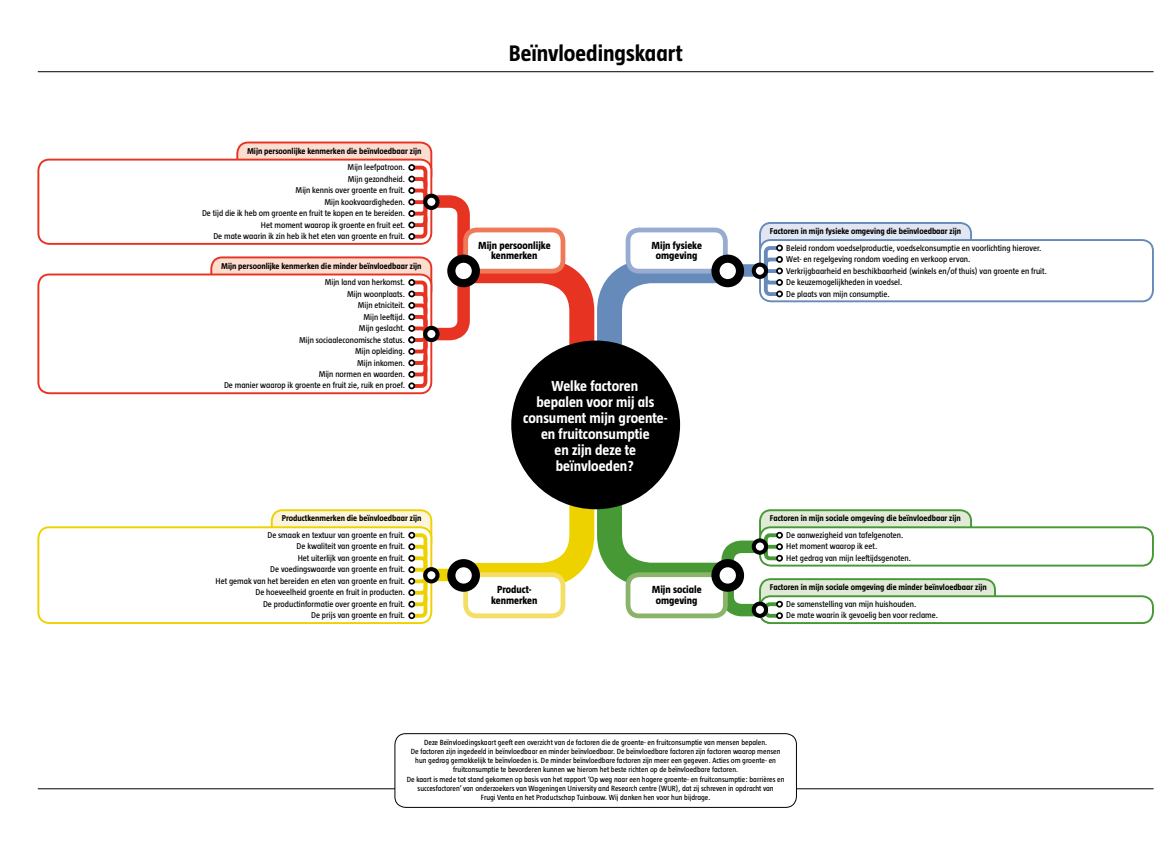
<style>
.page{position:relative;width:1163px;height:842px;background:#fff}
.page>*{position:absolute;margin:0;border:0;box-sizing:border-box;transform-origin:0 0}
.t1{font:700 23px "Tazzer";color:#000}
.t2{font:700 14.9px/15.8px "Tazzer";color:#fff;text-align:center}
.t3{font:800 10.6px/10.6px "Tazzer";color:#000;text-align:center}
.t4{font:8.6px/11.5px "Tazzer";color:#000;text-align:right}
.t5{font:700 8.6px "Tazzer";color:#000}
.t6{font:7.7px/9.2px "Tazzer";color:#000;text-align:center}
</style>
<div class="page">
<svg style="left:606px;top:246px;width:137px;height:104px"></svg>
<svg style="left:476px;top:246px;width:130px;height:104px"></svg>
<div style="left:727px;top:264px;width:131px;height:13px;background:#668aba"></div>
<svg style="left:606px;top:350px;width:109px;height:232px"></svg>
<svg style="left:438px;top:350px;width:168px;height:250px"></svg>
<div style="left:237px;top:142px;width:194px;height:44px;background:#fcddd0;border-radius:11px"></div>
<div style="left:236px;top:142px;width:196px;height:45px;border:2px solid #e63322;border-radius:11px"></div>
<div style="left:272px;top:510px;width:159px;height:44px;background:#fcf5d9;border-radius:11px"></div>
<div style="left:271px;top:509px;width:161px;height:46px;border:2px solid #eed200;border-radius:11px"></div>
<div style="left:38px;top:160px;width:393px;height:84px;background:#fff;border-radius:11px"></div>
<div style="left:37px;top:159px;width:395px;height:86px;border:2px solid #e63322;border-radius:11px"></div>
<div style="left:38px;top:527px;width:393px;height:96px;background:#fff;border-radius:11px"></div>
<div style="left:37px;top:526px;width:395px;height:98px;border:2px solid #eed200;border-radius:11px"></div>
<div style="left:465px;top:230px;width:98px;height:41px;background:#fff;border-radius:11px"></div>
<div style="left:463px;top:228px;width:102px;height:46px;border:5px solid #ef7a5a;border-radius:11px"></div>
<div style="left:465px;top:575px;width:98px;height:41px;background:#fff;border-radius:11px"></div>
<div style="left:463px;top:572px;width:102px;height:46px;border:5px solid #f5de65;border-radius:11px"></div>
<div style="left:628px;top:230px;width:97px;height:41px;background:#fff;border-radius:11px"></div>
<div style="left:625px;top:228px;width:102px;height:46px;border:5px solid #97acd0;border-radius:11px"></div>
<div style="left:628px;top:575px;width:97px;height:41px;background:#fff;border-radius:11px"></div>
<div style="left:625px;top:572px;width:102px;height:46px;border:5px solid #8bb46b;border-radius:11px"></div>
<div style="left:211px;top:257px;width:220px;height:44px;background:#fcddd0;border-radius:11px"></div>
<div style="left:210px;top:256px;width:222px;height:46px;border:2px solid #e63322;border-radius:11px"></div>
<div style="left:38px;top:274px;width:393px;height:119px;background:#fff;border-radius:11px"></div>
<div style="left:37px;top:274px;width:395px;height:120px;border:2px solid #e63322;border-radius:11px"></div>
<div style="left:760px;top:223px;width:210px;height:44px;background:#e2e6f2;border-radius:11px"></div>
<div style="left:759px;top:222px;width:212px;height:46px;border:2px solid #668aba;border-radius:11px"></div>
<div style="left:760px;top:240px;width:392px;height:61px;background:#fff;border-radius:11px"></div>
<div style="left:759px;top:239px;width:394px;height:63px;border:2px solid #668aba;border-radius:11px"></div>
<div style="left:760px;top:510px;width:210px;height:44px;background:#e0ead6;border-radius:11px"></div>
<div style="left:759px;top:509px;width:212px;height:46px;border:2px solid #479935;border-radius:11px"></div>
<div style="left:760px;top:527px;width:392px;height:39px;background:#fff;border-radius:11px"></div>
<div style="left:759px;top:526px;width:394px;height:40px;border:2px solid #479935;border-radius:11px"></div>
<div style="left:760px;top:579px;width:234px;height:44px;background:#e0ead6;border-radius:11px"></div>
<div style="left:759px;top:578px;width:236px;height:46px;border:2px solid #479935;border-radius:11px"></div>
<div style="left:760px;top:596px;width:392px;height:27px;background:#fff;border-radius:11px"></div>
<div style="left:759px;top:595px;width:394px;height:29px;border:2px solid #479935;border-radius:11px"></div>
<div style="left:511px;top:341px;width:169px;height:168px;background:#000;border-radius:50%"></div>
<svg style="left:715px;top:259px;width:25px;height:24px"></svg>
<div style="left:711px;top:255px;width:33px;height:32px;border:8px solid #000;border-radius:50%"></div>
<div style="left:425px;top:569px;width:12px;height:12px;background:#fff;border-radius:50%"></div>
<div style="left:423px;top:567px;width:16px;height:16px;border:4px solid #000;border-radius:50%"></div>
<div style="left:447px;top:255px;width:33px;height:32px;border:8px solid #000;border-radius:50%"></div>
<svg style="left:451px;top:563px;width:25px;height:25px"></svg>
<div style="left:447px;top:559px;width:33px;height:33px;border:8px solid #000;border-radius:50%"></div>
<svg style="left:753px;top:265px;width:13px;height:12px"></svg>
<div style="left:751px;top:263px;width:17px;height:16px;border:4px solid #000;border-radius:50%"></div>
<div style="left:711px;top:559px;width:33px;height:33px;border:8px solid #000;border-radius:50%"></div>
<svg style="left:408px;top:531px;width:21px;height:89px"></svg>
<div style="left:408px;top:612px;width:7px;height:7px;border:2px solid #000;border-radius:50%"></div>
<svg style="left:761px;top:244px;width:22px;height:54px"></svg>
<svg style="left:715px;top:531px;width:155px;height:92px"></svg>
<div style="left:776px;top:543px;width:6px;height:7px;border:2px solid #000;border-radius:50%"></div>
<svg style="left:320px;top:164px;width:156px;height:226px"></svg>
<div style="left:408px;top:233px;width:7px;height:7px;border:2px solid #000;border-radius:50%"></div>
<hr style="left:38px;top:71px;width:1115px;height:1px;background:#000">
<hr style="left:38px;top:788px;width:1115px;height:1px;background:#000">
<div style="left:395px;top:734px;width:401px;height:73px;background:#fff;border-radius:11px"></div>
<div style="left:394px;top:733px;width:402px;height:75px;border:1px solid #000;border-radius:11px"></div>
<p class="t5" style="left:247px;top:146px;width:176px">Mijn persoonlijke kenmerken die beïnvloedbaar zijn</p>
<p class="t4" style="left:202px;top:162px;width:204px">Mijn leefpatroon.<br>Mijn gezondheid.<br>Mijn kennis over groente en fruit.<br>Mijn kookvaardigheden.<br>De tijd die ik heb om groente en fruit te kopen en te bereiden.<br>Het moment waarop ik groente en fruit eet.<br>De mate waarin ik zin heb ik het eten van groente en fruit.</p>
<p class="t5" style="left:221px;top:261px;width:202px">Mijn persoonlijke kenmerken die minder beïnvloedbaar zijn</p>
<p class="t4" style="left:224px;top:277px;width:182px">Mijn land van herkomst.<br>Mijn woonplaats.<br>Mijn etniciteit.<br>Mijn leeftijd.<br>Mijn geslacht.<br>Mijn sociaaleconomische status.<br>Mijn opleiding.<br>Mijn inkomen.<br>Mijn normen en waarden.<br>De manier waarop ik groente en fruit zie, ruik en proef.</p>
<p class="t5" style="left:282px;top:514px;width:141px">Productkenmerken die beïnvloedbaar zijn</p>
<p class="t4" style="left:215px;top:529px;width:191px">De smaak en textuur van groente en fruit.<br>De kwaliteit van groente en fruit.<br>Het uiterlijk van groente en fruit.<br>De voedingswaarde van groente en fruit.<br>Het gemak van het bereiden en eten van groente en fruit.<br>De hoeveelheid groente en fruit in producten.<br>De productinformatie over groente en fruit.<br>De prijs van groente en fruit.</p>
<h1 class="t1" style="left:508px;top:41px;width:175px">Beïnvloedingskaart</h1>
<p class="t3" style="left:478px;top:240px;width:74px">Mijn persoonlijke kenmerken</p>
<p class="t3" style="left:651px;top:240px;width:52px">Mijn fysieke omgeving</p>
<h2 class="t2" style="left:523px;top:378px;width:146px">Welke factoren<br>bepalen voor mij als consument mijn groente&shy;en fruitconsumptie<br>en zijn deze te beïnvloeden?</h2>
<p class="t3" style="left:491px;top:584px;width:48px">Product&shy;kenmerken</p>
<p class="t3" style="left:651px;top:584px;width:51px">Mijn sociale omgeving</p>
<p class="t5" style="left:769px;top:227px;width:193px">Factoren in mijn fysieke omgeving die beïnvloedbaar zijn</p>
<p class="t4" style="left:786px;top:242px;width:262px;text-align:left">Beleid rondom voedselproductie, voedselconsumptie en voorlichting hierover.<br>Wet- en regelgeving rondom voeding en verkoop ervan.<br>Verkrijgbaarheid en beschikbaarheid (winkels en/of thuis) van groente en fruit.<br>De keuzemogelijkheden in voedsel.<br>De plaats van mijn consumptie.</p>
<p class="t5" style="left:769px;top:514px;width:192px">Factoren in mijn sociale omgeving die beïnvloedbaar zijn</p>
<p class="t4" style="left:786px;top:529px;width:126px;text-align:left">De aanwezigheid van tafelgenoten.<br>Het moment waarop ik eet.<br>Het gedrag van mijn leeftijdsgenoten.</p>
<p class="t5" style="left:769px;top:583px;width:218px">Factoren in mijn sociale omgeving die minder beïnvloedbaar zijn</p>
<p class="t4" style="left:786px;top:598px;width:153px;text-align:left">De samenstelling van mijn huishouden.<br>De mate waarin ik gevoelig ben voor reclame.</p>
<p class="t6" style="left:406px;top:738px;width:379px">Deze Beïnvloedingskaart geeft een overzicht van de factoren die de groente- en fruitconsumptie van mensen bepalen.<br>De factoren zijn ingedeeld in beïnvloedbaar en minder beïnvloedbaar. De beïnvloedbare factoren zijn factoren waarop mensen hun gedrag gemakkelijk te beïnvloeden is. De minder beïnvloedbare factoren zijn meer een gegeven. Acties om groente- en fruitconsumptie te bevorderen kunnen we hierom het beste richten op de beïnvloedbare factoren.<br>De kaart is mede tot stand gekomen op basis van het rapport ‘Op weg naar een hogere groente- en fruitconsumptie: barrières en succesfactoren’ van onderzoekers van Wageningen University and Research centre (WUR), dat zij schreven in opdracht van<br>Frugi Venta en het Productschap Tuinbouw. Wij danken hen voor hun bijdrage.</p>
</div>
